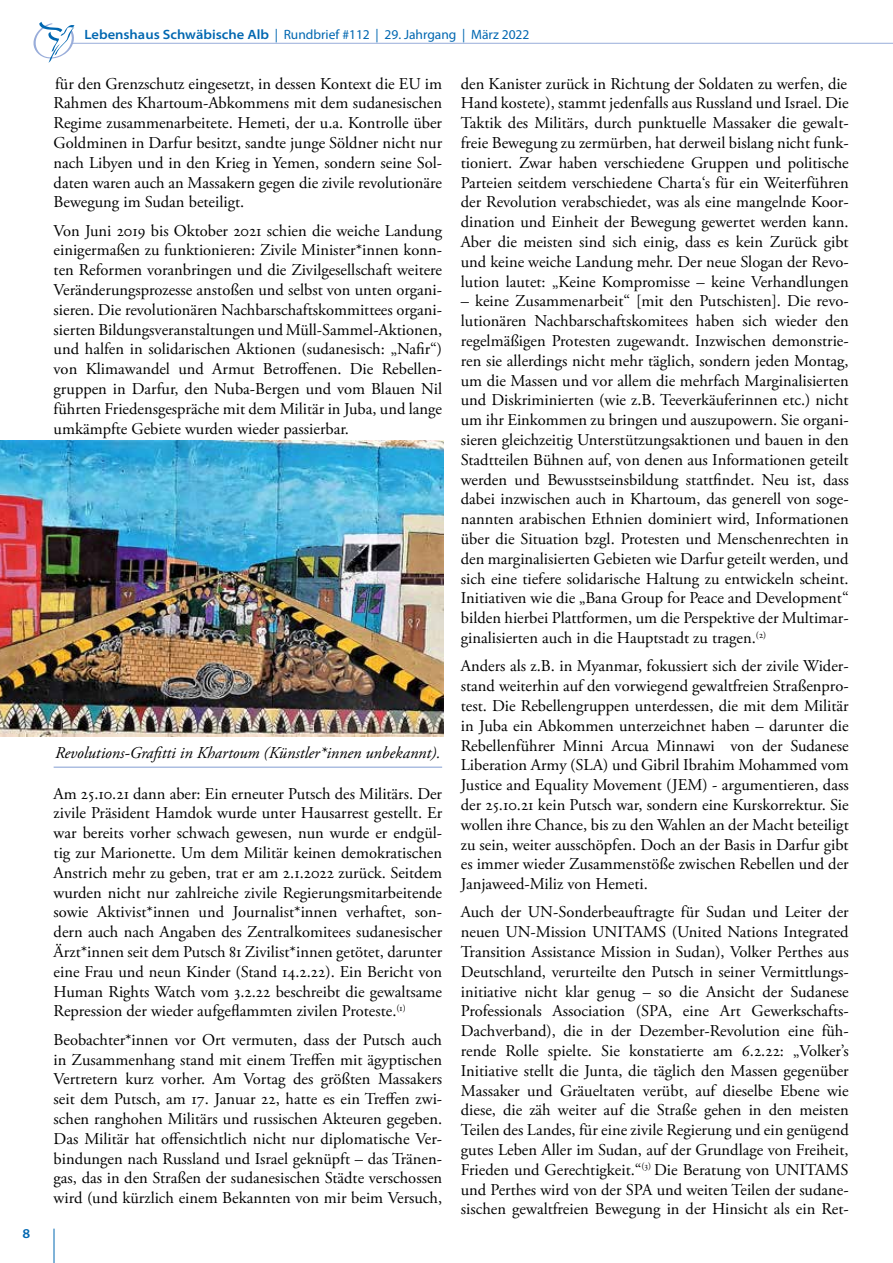
<style>
.page{position:relative;width:893px;height:1263px;background:#fff}
.page>*{position:absolute;margin:0;border:0;box-sizing:border-box;transform-origin:0 0}
.t1{font:16.5px/19.8px "Adobe Garamond Pro";color:#000;text-align:justify}
.t2{font:italic 16.5px "Adobe Garamond Pro";color:#000}
.t3{font:13.5px "Myriad Pro";color:#0067b1}
.t4{font:600 semi-expanded 13.5px "Myriad Pro";color:#0067b1}
.s1{font-weight:600;font-stretch:semi-expanded}
</style>
<div class="page">
<hr style="left:72px;top:43px;width:821px;height:1px;background:#99adda">
<svg style="left:33px;top:22px;width:43px;height:41px"></svg>
<hr style="left:54px;top:1228px;width:1px;height:35px;background:#0067b1">
<hr style="left:54px;top:767px;width:388px;height:1px;background:#839ed2">
<img style="left:0;top:440px;width:443px;height:297px">
<p class="t4" style="left:22px;top:1224px;width:9px">8</p>
<p class="t3" style="left:84px;top:27px;width:446px"><span class="s1">Lebenshaus Schwäbische Alb</span> | Rundbrief #112 | 29. Jahrgang | März 2022</p>
<p class="t1" style="left:54px;top:74px;width:390px">für den Grenzschutz eingesetzt, in dessen Kontext die EU im Rahmen des Khartoum-Abkommens mit dem sudanesischen Regime zusammenarbeitete. Hemeti, der u.a. Kontrolle über Goldminen in Darfur besitzt, sandte junge Söldner nicht nur nach Libyen und in den Krieg in Yemen, sondern seine Sol&shy;daten waren auch an Massakern gegen die zivile revolutionäre Bewegung im Sudan beteiligt.</p>
<p class="t1" style="left:54px;top:221px;width:390px">Von Juni 2019 bis Oktober 2021 schien die weiche Landung einigermaßen zu funktionieren: Zivile Minister*innen konn&shy;ten Reformen voranbringen und die Zivilgesellschaft weitere Veränderungsprozesse anstoßen und selbst von unten organi&shy;sieren. Die revolutionären Nachbarschaftskommittees organi&shy;sierten Bildungsveranstaltungen und Müll-Sammel-Aktionen, und halfen in solidarischen Aktionen (sudanesisch: „Nafir“) von Klimawandel und Armut Betroffenen. Die Rebellen&shy;gruppen in Darfur, den Nuba-Bergen und vom Blauen Nil führten Friedensgespräche mit dem Militär in Juba, und lange umkämpfte Gebiete wurden wieder passierbar.</p>
<p class="t2" style="left:55px;top:743px;width:387px">Revolutions-Grafitti in Khartoum (Künstler*innen unbekannt).</p>
<p class="t1" style="left:54px;top:784px;width:390px">Am 25.10.21 dann aber: Ein erneuter Putsch des Militärs. Der zivile Präsident Hamdok wurde unter Hausarrest gestellt. Er war bereits vorher schwach gewesen, nun wurde er endgül&shy;tig zur Marionette. Um dem Militär keinen demokratischen Anstrich mehr zu geben, trat er am 2.1.2022 zurück. Seitdem wurden nicht nur zahlreiche zivile Regierungsmitarbeitende sowie Aktivist*innen und Journalist*innen verhaftet, son&shy;dern auch nach Angaben des Zentralkomitees sudanesischer Ärzt*innen seit dem Putsch 81 Zivilist*innen getötet, darunter eine Frau und neun Kinder (Stand 14.2.22). Ein Bericht von Human Rights Watch vom 3.2.22 beschreibt die gewaltsame Repression der wieder aufgeflammten zivilen Proteste.<sup>(1)</sup></p>
<p class="t1" style="left:54px;top:1030px;width:390px">Beobachter*innen vor Ort vermuten, dass der Putsch auch in Zusammenhang stand mit einem Treffen mit ägyptischen Vertretern kurz vorher. Am Vortag des größten Massakers seit dem Putsch, am 17. Januar 22, hatte es ein Treffen zwi&shy;schen ranghohen Militärs und russischen Akteuren gegeben.<br>Das Militär hat offensichtlich nicht nur diplomatische Ver&shy;bindungen nach Russland und Israel geknüpft – das Tränen&shy;gas, das in den Straßen der sudanesischen Städte verschossen wird (und kürzlich einem Bekannten von mir beim Versuch,</p>
<p class="t1" style="left:461px;top:74px;width:389px">den Kanister zurück in Richtung der Soldaten zu werfen, die Hand kostete), stammt jedenfalls aus Russland und Israel. Die Taktik des Militärs, durch punktuelle Massaker die gewalt&shy;freie Bewegung zu zermürben, hat derweil bislang nicht funk&shy;tioniert. Zwar haben verschiedene Gruppen und politische Parteien seitdem verschiedene Charta‘s für ein Weiterführen der Revolution verabschiedet, was als eine mangelnde Koor&shy;dination und Einheit der Bewegung gewertet werden kann.<br>Aber die meisten sind sich einig, dass es kein Zurück gibt und keine weiche Landung mehr. Der neue Slogan der Revo&shy;lution lautet: „Keine Kompromisse – keine Verhandlungen</p>
<p class="t1" style="left:461px;top:292px;width:389px">– keine Zusammenarbeit“ [mit den Putschisten]. Die revo&shy;lutionären Nachbarschaftskomitees haben sich wieder den regelmäßigen Protesten zugewandt. Inzwischen demonstrie&shy;ren sie allerdings nicht mehr täglich, sondern jeden Montag, um die Massen und vor allem die mehrfach Marginalisierten und Diskriminierten (wie z.B. Teeverkäuferinnen etc.) nicht um ihr Einkommen zu bringen und auszupowern. Sie organi&shy;sieren gleichzeitig Unterstützungsaktionen und bauen in den Stadtteilen Bühnen auf, von denen aus Informationen geteilt werden und Bewusstseinsbildung stattfindet. Neu ist, dass dabei inzwischen auch in Khartoum, das generell von soge&shy;nannten arabischen Ethnien dominiert wird, Informationen über die Situation bzgl. Protesten und Menschenrechten in den marginalisierten Gebieten wie Darfur geteilt werden, und sich eine tiefere solidarische Haltung zu entwickeln scheint.<br>Initiativen wie die „Bana Group for Peace and Development“ bilden hierbei Plattformen, um die Perspektive der Multimar&shy;ginalisierten auch in die Hauptstadt zu tragen.<sup>(2)</sup></p>
<p class="t1" style="left:461px;top:657px;width:389px">Anders als z.B. in Myanmar, fokussiert sich der zivile Wider&shy;stand weiterhin auf den vorwiegend gewaltfreien Straßenpro&shy;test. Die Rebellengruppen unterdessen, die mit dem Militär in Juba ein Abkommen unterzeichnet haben – darunter die Rebellenführer Minni Arcua Minnawi von der Sudanese Liberation Army (SLA) und Gibril Ibrahim Mohammed vom Justice and Equality Movement (JEM) - argumentieren, dass der 25.10.21 kein Putsch war, sondern eine Kurskorrektur. Sie wollen ihre Chance, bis zu den Wahlen an der Macht beteiligt zu sein, weiter ausschöpfen. Doch an der Basis in Darfur gibt es immer wieder Zusammenstöße zwischen Rebellen und der Janjaweed-Miliz von Hemeti.</p>
<p class="t1" style="left:461px;top:903px;width:389px">Auch der UN-Sonderbeauftragte für Sudan und Leiter der neuen UN-Mission UNITAMS (United Nations Integrated Transition Assistance Mission in Sudan), Volker Perthes aus Deutschland, verurteilte den Putsch in seiner Vermittlungs&shy;initiative nicht klar genug – so die Ansicht der Sudanese Professionals Association (SPA, eine Art Gewerkschafts-Dachverband), die in der Dezember-Revolution eine füh&shy;rende Rolle spielte. Sie konstatierte am 6.2.22: „Volker’s Initiative stellt die Junta, die täglich den Massen gegenüber Massaker und Gräueltaten verübt, auf dieselbe Ebene wie diese, die zäh weiter auf die Straße gehen in den meisten Teilen des Landes, für eine zivile Regierung und ein genügend gutes Leben Aller im Sudan, auf der Grundlage von Freiheit, Frieden und Gerechtigkeit.“<sup>(3)</sup> Die Beratung von UNITAMS und Perthes wird von der SPA und weiten Teilen der sudane&shy;sischen gewaltfreien Bewegung in der Hinsicht als ein Ret-</p>
</div>
